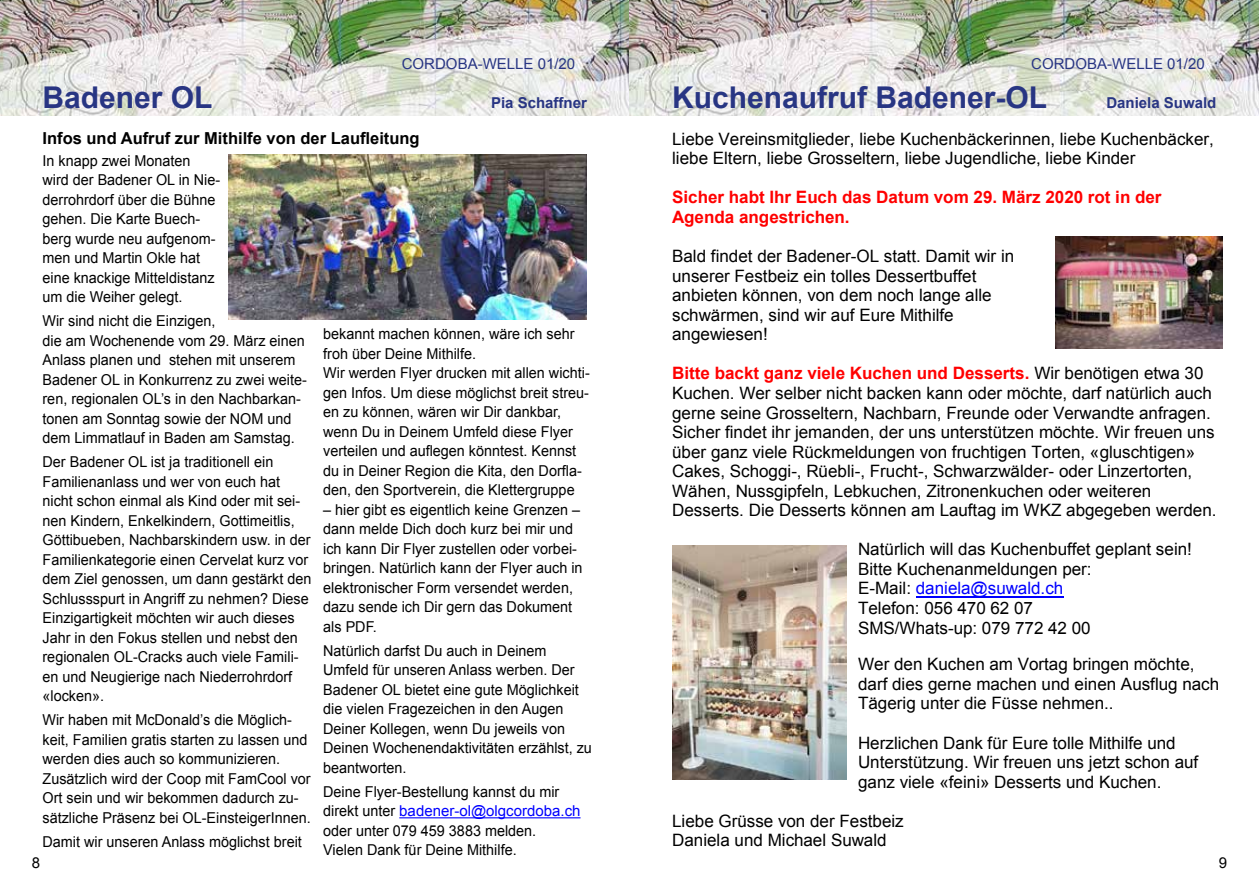
<style>
.page{position:relative;width:1259px;height:893px;background:#fff}
.page>*{position:absolute;margin:0;border:0;box-sizing:border-box;transform-origin:0 0}
.t1{font:700 30px "Arial";color:#283583}
.t2{font:17.1px/19.5px "Arial";color:#000}
.t3{font:700 17.1px/19.5px "Arial";color:#f00}
.t4{font:700 16.5px "Arial";color:#000}
.t5{font:15px/19.5px "Arial";color:#000;scale:.96 1}
.t6{font:15px "Arial";color:#283583}
.t7{font:700 15px "Arial";color:#283583}
.t8{font:15px "Arial";color:#000}
.s1{font-weight:700;color:#f00}
.s2{color:#00f}
</style>
<div class="page">
<img style="left:0;top:0;width:1259px;height:116px">
<hr style="left:399px;top:817px;width:181px;height:1px;background:#00f">
<img style="left:229px;top:155px;width:358px;height:165px">
<hr style="left:915px;top:596px;width:148px;height:2px;background:#00f">
<img style="left:1055px;top:237px;width:167px;height:111px">
<img style="left:672px;top:545px;width:174px;height:234px">
<p class="t6" style="left:402px;top:54px;width:175px">CORDOBA-WELLE 01/20</p>
<p class="t6" style="left:1031px;top:54px;width:175px">CORDOBA-WELLE 01/20</p>
<h1 class="t1" style="left:43px;top:78px;width:172px">Badener OL</h1>
<p class="t7" style="left:491px;top:93px;width:97px">Pia Schaffner</p>
<p class="t4" style="left:43px;top:127px;width:379px">Infos und Aufruf zur Mithilfe von der Laufleitung</p>
<h1 class="t1" style="left:672px;top:78px;width:377px">Kuchenaufruf Badener-OL</h1>
<p class="t7" style="left:1106px;top:93px;width:112px">Daniela Suwald</p>
<p class="t2" style="left:672px;top:129px;width:543px">Liebe Vereinsmitglieder, liebe Kuchenbäckerinnen, liebe Kuchenbäcker, liebe Eltern, liebe Grosseltern, liebe Jugendliche, liebe Kinder</p>
<p class="t3" style="left:672px;top:188px;width:491px">Sicher habt Ihr Euch das Datum vom 29. März 2020 rot in der<br>Agenda angestrichen.</p>
<p class="t2" style="left:672px;top:246px;width:344px">Bald findet der Badener-OL statt. Damit wir in unserer Festbeiz ein tolles Dessertbuffet anbieten können, von dem noch lange alle schwärmen, sind wir auf Eure Mithilfe angewiesen!</p>
<p class="t2" style="left:672px;top:364px;width:546px"><span class="s1">Bitte backt ganz viele Kuchen und Desserts.</span> Wir benötigen etwa 30<br>Kuchen. Wer selber nicht backen kann oder möchte, darf natürlich auch gerne seine Grosseltern, Nachbarn, Freunde oder Verwandte anfragen.<br>Sicher findet ihr jemanden, der uns unterstützen möchte. Wir freuen uns über ganz viele Rückmeldungen von fruchtigen Torten, «gluschtigen» Cakes, Schoggi-, Rüebli-, Frucht-, Schwarzwälder- oder Linzertorten, Wähen, Nussgipfeln, Lebkuchen, Zitronenkuchen oder weiteren Desserts. Die Desserts können am Lauftag im WKZ abgegeben werden.</p>
<p class="t2" style="left:858px;top:540px;width:335px">Natürlich will das Kuchenbuffet geplant sein!<br>Bitte Kuchenanmeldungen per:<br>E-Mail: <span class="s2">daniela@suwald.ch<br></span>Telefon: 056 470 62 07<br>SMS/Whats-up: 079 772 42 00</p>
<p class="t2" style="left:858px;top:655px;width:363px">Wer den Kuchen am Vortag bringen möchte, darf dies gerne machen und einen Ausflug nach<br>Tägerig unter die Füsse nehmen..</p>
<p class="t2" style="left:858px;top:733px;width:342px">Herzlichen Dank für Eure tolle Mithilfe und<br>Unterstützung. Wir freuen uns jetzt schon auf ganz viele «feini» Desserts und Kuchen.</p>
<p class="t2" style="left:672px;top:811px;width:233px">Liebe Grüsse von der Festbeiz<br>Daniela und Michael Suwald</p>
<p class="t5" style="left:43px;top:151px;width:187px">In knapp zwei Monaten wird der Badener OL in Nie&shy;derrohrdorf über die Bühne gehen. Die Karte Buech&shy;berg wurde neu aufgenom&shy;men und Martin Okle hat eine knackige Mitteldistanz um die Weiher gelegt.</p>
<p class="t5" style="left:43px;top:311px;width:277px">Wir sind nicht die Einzigen,<br>die am Wochenende vom 29. März einen Anlass planen und stehen mit unserem Badener OL in Konkurrenz zu zwei weite&shy;ren, regionalen OL’s in den Nachbarkan&shy;tonen am Sonntag sowie der NOM und dem Limmatlauf in Baden am Samstag.</p>
<p class="t5" style="left:43px;top:452px;width:282px">Der Badener OL ist ja traditionell ein Familienanlass und wer von euch hat nicht schon einmal als Kind oder mit sei&shy;nen Kindern, Enkelkindern, Gottimeitlis, Göttibueben, Nachbarskindern usw. in der Familienkategorie einen Cervelat kurz vor dem Ziel genossen, um dann gestärkt den Schlussspurt in Angriff zu nehmen? Diese Einzigartigkeit möchten wir auch dieses Jahr in den Fokus stellen und nebst den regionalen OL-Cracks auch viele Famili&shy;en und Neugierige nach Niederrohrdorf «locken».</p>
<p class="t5" style="left:43px;top:710px;width:281px">Wir haben mit McDonald’s die Möglich&shy;keit, Familien gratis starten zu lassen und werden dies auch so kommunizieren.<br>Zusätzlich wird der Coop mit FamCool vor Ort sein und wir bekommen dadurch zu&shy;sätzliche Präsenz bei OL-EinsteigerInnen.</p>
<p class="t5" style="left:43px;top:832px;width:272px">Damit wir unseren Anlass möglichst breit</p>
<p class="t5" style="left:323px;top:324px;width:279px">bekannt machen können, wäre ich sehr froh über Deine Mithilfe.<br>Wir werden Flyer drucken mit allen wichti&shy;gen Infos. Um diese möglichst breit streu&shy;en zu können, wären wir Dir dankbar, wenn Du in Deinem Umfeld diese Flyer verteilen und auflegen könntest. Kennst du in Deiner Region die Kita, den Dorfla&shy;den, den Sportverein, die Klettergruppe</p>
<p class="t5" style="left:323px;top:500px;width:272px">– hier gibt es eigentlich keine Grenzen – dann melde Dich doch kurz bei mir und ich kann Dir Flyer zustellen oder vorbei&shy;bringen. Natürlich kann der Flyer auch in elektronischer Form versendet werden, dazu sende ich Dir gern das Dokument als PDF.</p>
<p class="t5" style="left:323px;top:641px;width:281px">Natürlich darfst Du auch in Deinem Umfeld für unseren Anlass werben. Der Badener OL bietet eine gute Möglichkeit die vielen Fragezeichen in den Augen Deiner Kollegen, wenn Du jeweils von Deinen Wochenendaktivitäten erzählst, zu beantworten.</p>
<p class="t5" style="left:323px;top:782px;width:269px">Deine Flyer-Bestellung kannst du mir direkt unter <span class="s2">badener-ol@olgcordoba.ch </span>oder unter 079 459 3883 melden.<br>Vielen Dank für Deine Mithilfe.</p>
<p class="t8" style="left:32px;top:853px;width:10px">8</p>
<p class="t8" style="left:1219px;top:853px;width:10px">9</p>
</div>
